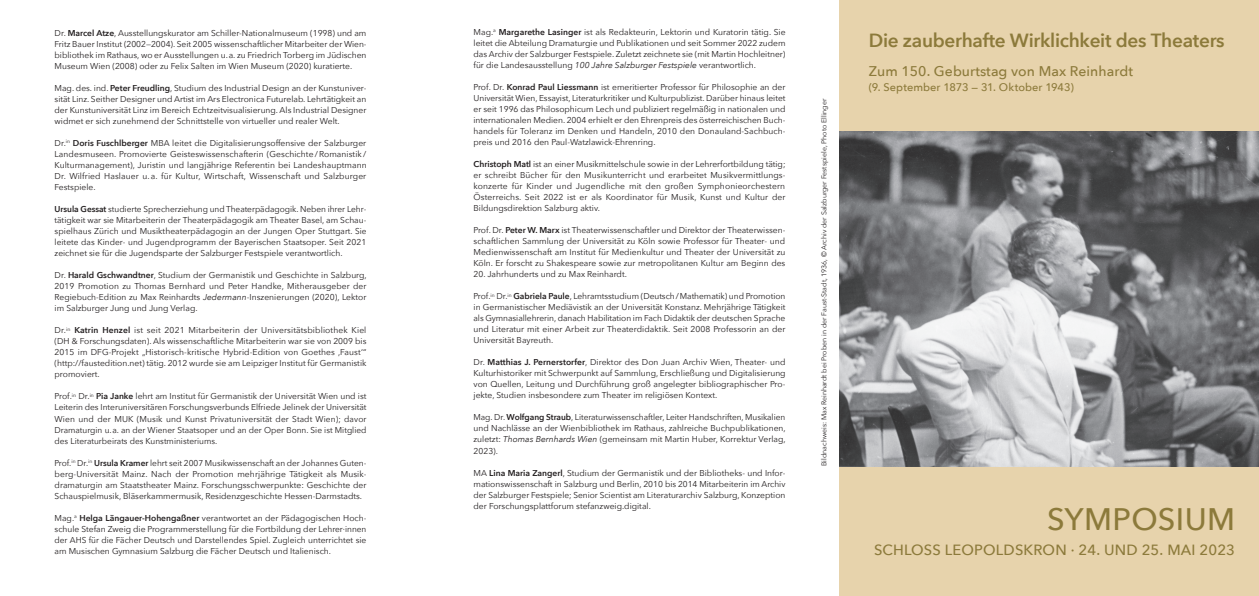
<style>
.page{position:relative;width:1259px;height:596px;background:#fff}
.page>*{position:absolute;margin:0;border:0;box-sizing:border-box;transform-origin:0 0}
.t1{font:500 31px "Avenir Next";letter-spacing:.01em;color:#8c7a3b}
.t2{font:600 19px "Avenir Next";letter-spacing:-.015em;color:#8c7a3b}
.t3{font:500 14.8px "Avenir Next";letter-spacing:.01em;color:#8c7a3b}
.t4{font:500 14px "Avenir Next";letter-spacing:.005em;color:#8c7a3b}
.t5{font:500 11px "Avenir Next";letter-spacing:.005em;color:#8c7a3b}
.t6{font:8.5px/11px "Avenir Next";color:#231f20;text-align:justify}
.t7{font:7px "Avenir Next";color:#231f20}
.s1{font-weight:600}
.s2{font-style:italic}
</style>
<div class="page">
<div style="left:839px;top:0;width:420px;height:595px;background:#e7d3ac"></div>
<img style="left:839px;top:131px;width:420px;height:335px">
<p class="t6" style="left:55px;top:27px;width:313px">Dr. <span class="s1">Marcel Atze</span>, Ausstellungskurator am Schiller-Nationalmuseum (1998) und am Fritz Bauer Institut (2002—2004). Seit 2005 wissenschaftlicher Mitarbeiter der Wien&shy;bibliothek im Rathaus, wo er Ausstellungen u.a. zu Friedrich Torberg im Jüdischen Museum Wien (2008) oder zu Felix Salten im Wien Museum (2020) kuratierte.</p>
<p class="t6" style="left:55px;top:82px;width:313px">Mag. des. ind. <span class="s1">Peter Freudling</span>, Studium des Industrial Design an der Kunstuniver&shy;sität Linz. Seither Designer und Artist im Ars Electronica Futurelab. Lehrtätigkeit an der Kunstuniversität Linz im Bereich Echtzeitvisualisierung. Als Industrial Designer widmet er sich zunehmend der Schnittstelle von virtueller und realer Welt.</p>
<p class="t6" style="left:55px;top:137px;width:314px">Dr.<sup>in</sup> <span class="s1">Doris Fuschlberger</span> MBA leitet die Digitalisierungsoffensive der Salzburger Landesmuseen. Promovierte Geisteswissenschafterin (Geschichte/Romanistik / Kulturmanagement), Juristin und langjährige Referentin bei Landeshauptmann Dr. Wilfried Haslauer u.a. für Kultur, Wirtschaft, Wissenschaft und Salzburger Festspiele.</p>
<p class="t6" style="left:55px;top:203px;width:313px"><span class="s1">Ursula Gessat</span> studierte Sprecherziehung und Theaterpädagogik. Neben ihrer Lehr&shy;tätigkeit war sie Mitarbeiterin der Theaterpädagogik am Theater Basel, am Schau&shy;spielhaus Zürich und Musiktheaterpädagogin an der Jungen Oper Stuttgart. Sie leitete das Kinder- und Jugendprogramm der Bayerischen Staatsoper. Seit 2021 zeichnet sie für die Jugendsparte der Salzburger Festspiele verantwortlich.</p>
<p class="t6" style="left:55px;top:269px;width:314px">Dr. <span class="s1">Harald Gschwandtner</span>, Studium der Germanistik und Geschichte in Salzburg, 2019 Promotion zu Thomas Bernhard und Peter Handke, Mitherausgeber der Regiebuch-Edition zu Max Reinhardts <span class="s2">Jedermann</span>-Inszenierungen (2020), Lektor im Salzburger Jung und Jung Verlag.</p>
<p class="t6" style="left:55px;top:324px;width:313px">Dr.<sup>in</sup> <span class="s1">Katrin Henzel</span> ist seit 2021 Mitarbeiterin der Universitätsbibliothek Kiel (DH &amp; Forschungsdaten). Als wissenschaftliche Mitarbeiterin war sie von 2009 bis 2015 im DFG-Projekt „Historisch-kritische Hybrid-Edition von Goethes ‚Faust‘“ (http://faustedition.net) tätig. 2012 wurde sie am Leipziger Institut für Germanistik promoviert.</p>
<p class="t6" style="left:55px;top:390px;width:313px">Prof.<sup>in</sup> Dr.<sup>in</sup> <span class="s1">Pia Janke</span> lehrt am Institut für Germanistik der Universität Wien und ist Leiterin des Interuniversitären Forschungsverbunds Elfriede Jelinek der Universität Wien und der MUK (Musik und Kunst Privatuniversität der Stadt Wien); davor Dramaturgin u.a. an der Wiener Staatsoper und an der Oper Bonn. Sie ist Mitglied des Literaturbeirats des Kunstministeriums.</p>
<p class="t6" style="left:55px;top:456px;width:313px">Prof.<sup>in</sup> Dr.<sup>in</sup> <span class="s1">Ursula Kramer</span> lehrt seit 2007 Musikwissenschaft an der Johannes Guten&shy;berg-Universität Mainz. Nach der Promotion mehrjährige Tätigkeit als Musik&shy;dramaturgin am Staatstheater Mainz. Forschungsschwerpunkte: Geschichte der Schauspielmusik, Bläserkammermusik, Residenzgeschichte Hessen-Darmstadts.</p>
<p class="t6" style="left:55px;top:511px;width:313px">Mag.<sup>a</sup> <span class="s1">Helga Längauer-Hohengaßner</span> verantwortet an der Pädagogischen Hoch&shy;schule Stefan Zweig die Programmerstellung für die Fortbildung der Lehrer·innen der AHS für die Fächer Deutsch und Darstellendes Spiel. Zugleich unterrichtet sie am Musischen Gymnasium Salzburg die Fächer Deutsch und Italienisch.</p>
<p class="t6" style="left:473px;top:26px;width:314px">Mag.<sup>a</sup> <span class="s1">Margarethe Lasinger</span> ist als Redakteurin, Lektorin und Kuratorin tätig. Sie leitet die Abteilung Dramaturgie und Publikationen und seit Sommer 2022 zudem das Archiv der Salzburger Festspiele. Zuletzt zeichnete sie (mit Martin Hochleitner) für die Landesausstellung <span class="s2">100 Jahre Salzburger Festspiele</span> verantwortlich.</p>
<p class="t6" style="left:473px;top:81px;width:313px">Prof. Dr. <span class="s1">Konrad Paul Liessmann</span> ist emeritierter Professor für Philosophie an der Universität Wien, Essayist, Literaturkritiker und Kulturpublizist. Darüber hinaus leitet er seit 1996 das Philosophicum Lech und publiziert regelmäßig in nationalen und internationalen Medien. 2004 erhielt er den Ehrenpreis des österreichischen Buch&shy;handels für Toleranz im Denken und Handeln, 2010 den Donauland-Sachbuch&shy;preis und 2016 den Paul-Watzlawick-Ehrenring.</p>
<p class="t6" style="left:473px;top:158px;width:313px"><span class="s1">Christoph Matl</span> ist an einer Musikmittelschule sowie in der Lehrerfortbildung tätig; er schreibt Bücher für den Musikunterricht und erarbeitet Musikvermittlungs&shy;konzerte für Kinder und Jugendliche mit den großen Symphonieorchestern Österreichs. Seit 2022 ist er als Koordinator für Musik, Kunst und Kultur der Bildungsdirektion Salzburg aktiv.</p>
<p class="t6" style="left:473px;top:224px;width:313px">Prof. Dr. <span class="s1">Peter W. Marx</span> ist Theaterwissenschaftler und Direktor der Theaterwissen&shy;schaftlichen Sammlung der Universität zu Köln sowie Professor für Theater- und Medienwissenschaft am Institut für Medienkultur und Theater der Universität zu Köln. Er forscht zu Shakespeare sowie zur metropolitanen Kultur am Beginn des</p>
<p class="t6" style="left:473px;top:268px;width:155px">20. Jahrhunderts und zu Max Reinhardt.</p>
<p class="t6" style="left:473px;top:290px;width:313px">Prof.<sup>in</sup> Dr.<sup>in</sup> <span class="s1">Gabriela Paule</span>, Lehramtsstudium (Deutsch/Mathematik) und Promotion in Germanistischer Mediävistik an der Universität Konstanz. Mehrjährige Tätigkeit als Gymnasiallehrerin, danach Habilitation im Fach Didaktik der deutschen Sprache und Literatur mit einer Arbeit zur Theaterdidaktik. Seit 2008 Professorin an der Universität Bayreuth.</p>
<p class="t6" style="left:473px;top:356px;width:314px">Dr. <span class="s1">Matthias J. Pernerstorfer</span>, Direktor des Don Juan Archiv Wien, Theater- und Kulturhistoriker mit Schwerpunkt auf Sammlung, Erschließung und Digitalisierung von Quellen, Leitung und Durchführung groß angelegter bibliographischer Pro&shy;jekte, Studien insbesondere zum Theater im religiösen Kontext.</p>
<p class="t6" style="left:473px;top:411px;width:314px">Mag. Dr. <span class="s1">Wolfgang Straub</span>, Literaturwissenschaftler, Leiter Handschriften, Musikalien und Nachlässe an der Wienbibliothek im Rathaus, zahlreiche Buchpublikationen, zuletzt: <span class="s2">Thomas Bernhards Wien</span> (gemeinsam mit Martin Huber, Korrektur Verlag, 2023).</p>
<p class="t6" style="left:473px;top:466px;width:313px">MA <span class="s1">Lina Maria Zangerl</span>, Studium der Germanistik und der Bibliotheks- und Infor&shy;mationswissenschaft in Salzburg und Berlin, 2010 bis 2014 Mitarbeiterin im Archiv der Salzburger Festspiele; Senior Scientist am Literaturarchiv Salzburg, Konzeption der Forschungsplattforum stefanzweig.digital.</p>
<p class="t7" style="left:818px;top:466px;width:369px;rotate:-90deg">Bildnachweis: Max Reinhardt bei Proben in der Faust-Stadt, 1936, © Archiv der Salzburger Festspiele, Photo Ellinger</p>
<h2 class="t2" style="left:869px;top:24px;width:357px">Die zauberhafte Wirklichkeit des Theaters</h2>
<h3 class="t4" style="left:869px;top:59px;width:266px">Zum 150. Geburtstag von Max Reinhardt</h3>
<p class="t5" style="left:869px;top:77px;width:207px">(9. September 1873 — 31. Oktober 1943)</p>
<h1 class="t1" style="left:1047px;top:492px;width:189px">SYMPOSIUM</h1>
<h3 class="t3" style="left:874px;top:536px;width:362px">SCHLOSS LEOPOLDSKRON · 24. UND 25. MAI 2023</h3>
</div>
